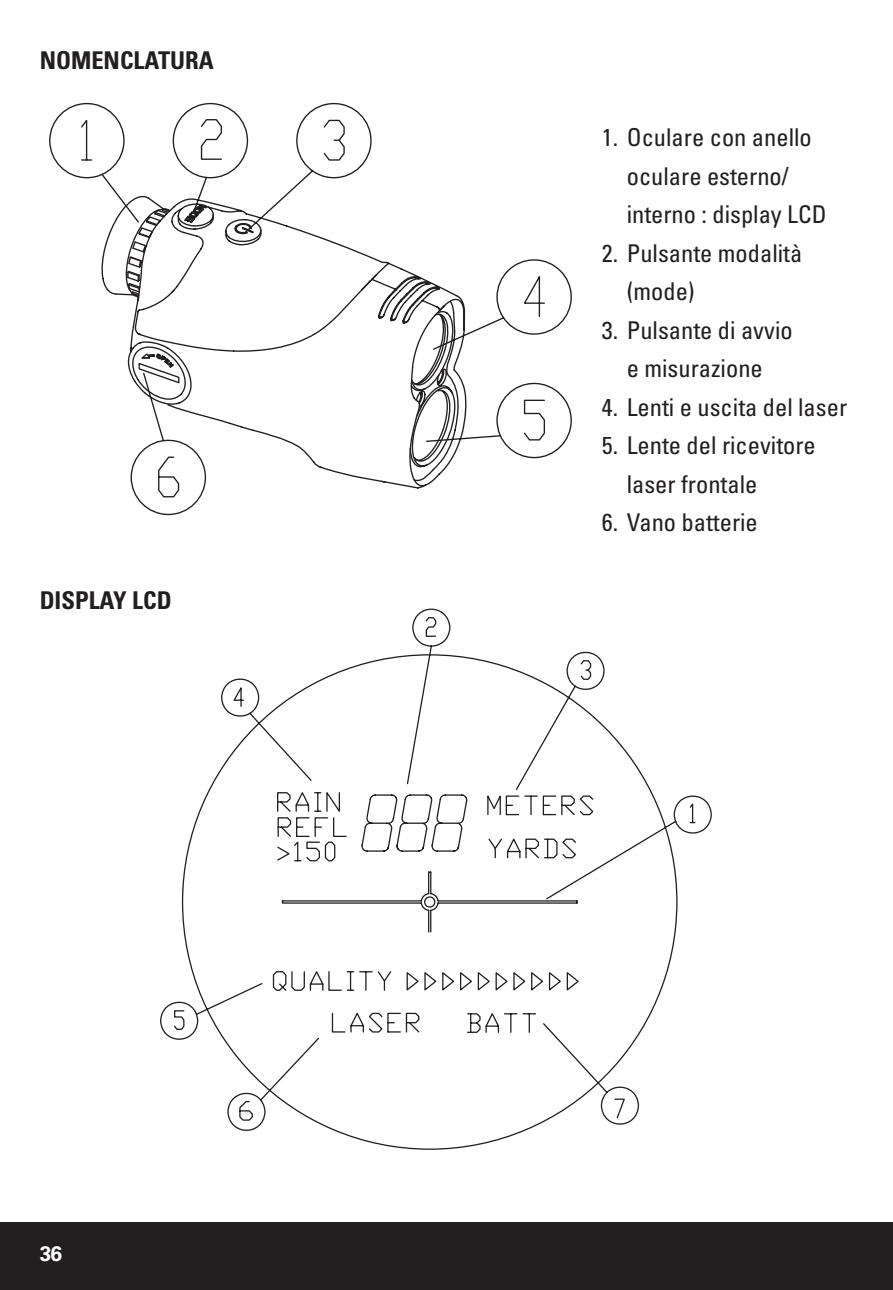
<style>
.page{position:relative;width:893px;height:1290px;background:#fff}
.page>*{position:absolute;margin:0;border:0;box-sizing:border-box;transform-origin:0 0}
.t1{font:condensed 24.5px/38.5px "Univers LTCYR 57";color:#231f20}
.t2{font:24.5px "Univers LTCYR 67 Bold Cond";color:#231f20}
.t3{font:700 21px "Univers LTCYR 65";color:#fff}
</style>
<div class="page">
<div style="left:0;top:1222px;width:893px;height:68px;background:#231f20"></div>
<svg style="left:49px;top:102px;width:523px;height:414px"></svg>
<svg style="left:160px;top:608px;width:552px;height:542px"></svg>
<p class="t2" style="left:40px;top:46px;width:176px">NOMENCLATURA</p>
<p class="t2" style="left:40px;top:585px;width:134px">DISPLAY LCD</p>
<p class="t3" style="left:40px;top:1239px;width:24px">36</p>
<p class="t1" style="left:627px;top:118px;width:202px;text-indent:-25px">1. Oculare con anello oculare esterno/ interno : display LCD</p>
<p class="t1" style="left:627px;top:233px;width:177px;text-indent:-25px">2. Pulsante modalità (mode)</p>
<p class="t1" style="left:602px;top:310px;width:192px;text-align:center">3. Pulsante di avvio e misurazione</p>
<p class="t1" style="left:602px;top:387px;width:247px">4. Lenti e uscita del laser</p>
<p class="t1" style="left:627px;top:426px;width:191px;text-indent:-25px">5. Lente del ricevitore laser frontale</p>
<p class="t1" style="left:602px;top:503px;width:157px">6. Vano batterie</p>
</div>
